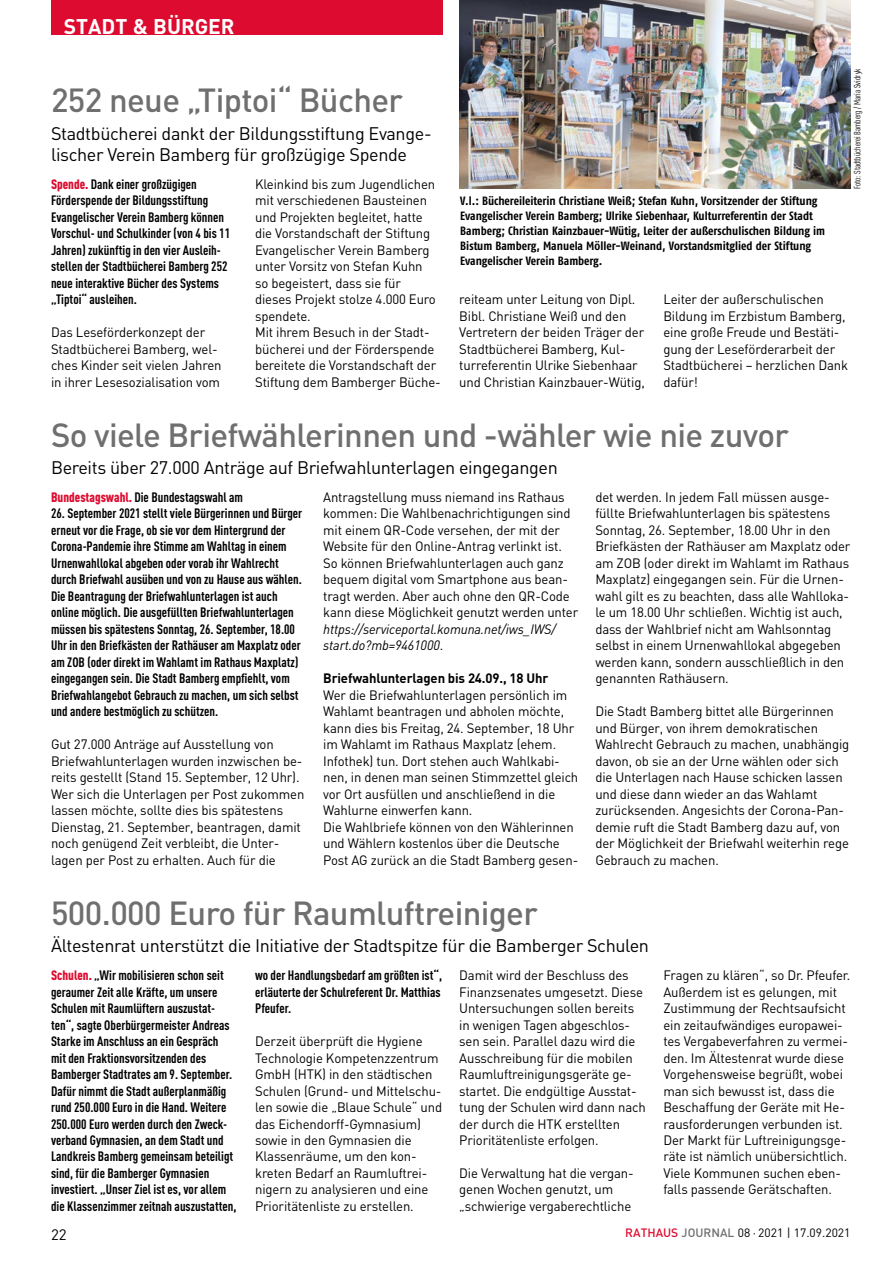
<style>
.page{position:relative;width:893px;height:1263px;background:#fff}
.page>*{position:absolute;margin:0;border:0;box-sizing:border-box;transform-origin:0 0}
.t1{font:500 33px "DIN";letter-spacing:-.02em;color:#706f6f}
.t2{font:700 21px "DIN";color:#fff}
.t3{font:18px/21px "DIN";letter-spacing:-.02em;color:#000}
.t4{font:15px "DIN";color:#000}
.t5{font:13.5px/16.5px "DIN";letter-spacing:-.01em;color:#000}
.t6{font:700 13.5px/16.5px "DIN Cond";color:#000}
.t7{font:700 13.5px "DIN";letter-spacing:-.01em;color:#000}
.t8{font:700 12px/15px "Fago Co";color:#000}
.t9{font:12px "DIN";color:#000}
.t10{font:9px "DIN Cond";color:#000}
.s1{font-weight:900;color:#dd0b2f}
.s2{font-style:italic}
.s3{font-weight:500;color:#dd0b2f}
.s4{font-weight:500;color:#706f6f}
</style>
<div class="page">
<div style="left:51px;top:0;width:391px;height:34px;background:#dd0b2f"></div>
<img style="left:459px;top:0;width:391px;height:189px">
<h2 class="t2" style="left:64px;top:12px;width:172px">STADT &amp; BÜRGER</h2>
<p class="t10" style="left:852px;top:189px;width:122px;rotate:-90deg">Foto: Stadtbücherei Bamberg / Maria Svidryk</p>
<h3 class="t1" style="left:51px;top:79px;width:353px">252 neue „Tiptoi“ Bücher</h3>
<p class="t3" style="left:51px;top:122px;width:382px">Stadtbücherei dankt der Bildungsstiftung Evange&shy;lischer Verein Bamberg für großzügige Spende</p>
<p class="t6" style="left:51px;top:175px;width:181px"><span class="s1">Spende.</span> Dank einer großzügigen Förderspende der Bildungsstiftung Evangelischer Verein Bamberg können Vorschul- und Schulkinder (von 4 bis 11<br>Jahren) zukünftig in den vier Ausleih&shy;stellen der Stadtbücherei Bamberg 252 neue interaktive Bücher des Systems „Tiptoi“ ausleihen.</p>
<p class="t5" style="left:51px;top:324px;width:172px">Das Leseförderkonzept der<br>Stadtbücherei Bamberg, wel&shy;ches Kinder seit vielen Jahren in ihrer Lesesozialisation vom</p>
<p class="t5" style="left:255px;top:175px;width:182px">Kleinkind bis zum Jugendlichen mit verschiedenen Bausteinen und Projekten begleitet, hatte die Vorstandschaft der Stiftung<br>Evangelischer Verein Bamberg unter Vorsitz von Stefan Kuhn so begeistert, dass sie für dieses Projekt stolze 4.000 Euro spendete.</p>
<p class="t5" style="left:255px;top:324px;width:187px">Mit ihrem Besuch in der Stadt&shy;bücherei und der Förderspende bereitete die Vorstandschaft der<br>Stiftung dem Bamberger Büche-</p>
<p class="t8" style="left:460px;top:193px;width:366px">V.l.: Büchereileiterin Christiane Weiß; Stefan Kuhn, Vorsitzender der Stiftung Evangelischer Verein Bamberg; Ulrike Siebenhaar, Kulturreferentin der Stadt Bamberg; Christian Kainzbauer-Wütig, Leiter der außerschulischen Bildung im Bistum Bamberg, Manuela Möller-Weinand, Vorstandsmitglied der Stiftung Evangelischer Verein Bamberg.</p>
<p class="t5" style="left:459px;top:291px;width:187px">reiteam unter Leitung von Dipl.<br>Bibl. Christiane Weiß und den<br>Vertretern der beiden Träger der<br>Stadtbücherei Bamberg, Kul&shy;turreferentin Ulrike Siebenhaar und Christian Kainzbauer-Wütig,</p>
<p class="t5" style="left:663px;top:291px;width:186px">Leiter der außerschulischen<br>Bildung im Erzbistum Bamberg, eine große Freude und Bestäti&shy;gung der Leseförderarbeit der<br>Stadtbücherei – herzlichen Dank dafür!</p>
<h3 class="t1" style="left:51px;top:414px;width:739px">So viele Briefwählerinnen und -wähler wie nie zuvor</h3>
<p class="t3" style="left:51px;top:457px;width:508px">Bereits über 27.000 Anträge auf Briefwahlunterlagen eingegangen</p>
<p class="t6" style="left:51px;top:488px;width:193px"><span class="s1">Bundestagswahl.</span> Die Bundestagswahl am</p>
<p class="t6" style="left:51px;top:505px;width:253px">26. September 2021 stellt viele Bürgerinnen und Bürger erneut vor die Frage, ob sie vor dem Hintergrund der Corona-Pandemie ihre Stimme am Wahltag in einem Urnenwahllokal abgeben oder vorab ihr Wahlrecht durch Briefwahl ausüben und von zu Hause aus wählen.<br>Die Beantragung der Briefwahlunterlagen ist auch online möglich. Die ausgefüllten Briefwahlunterlagen müssen bis spätestens Sonntag, 26. September, 18.00<br>Uhr in den Briefkästen der Rathäuser am Maxplatz oder am ZOB (oder direkt im Wahlamt im Rathaus Maxplatz) eingegangen sein. Die Stadt Bamberg empfiehlt, vom Briefwahlangebot Gebrauch zu machen, um sich selbst und andere bestmöglich zu schützen.</p>
<p class="t5" style="left:51px;top:736px;width:255px">Gut 27.000 Anträge auf Ausstellung von Briefwahlunterlagen wurden inzwischen be&shy;reits gestellt (Stand 15. September, 12 Uhr).<br>Wer sich die Unterlagen per Post zukommen lassen möchte, sollte dies bis spätestens Dienstag, 21. September, beantragen, damit noch genügend Zeit verbleibt, die Unter&shy;lagen per Post zu erhalten. Auch für die</p>
<p class="t5" style="left:323px;top:489px;width:257px">Antragstellung muss niemand ins Rathaus kommen: Die Wahlbenachrichtigungen sind mit einem QR-Code versehen, der mit der Website für den Online-Antrag verlinkt ist.<br>So können Briefwahlunterlagen auch ganz bequem digital vom Smartphone aus bean&shy;tragt werden. Aber auch ohne den QR-Code kann diese Möglichkeit genutzt werden unter <span class="s2">https://serviceportal.komuna.net/iws_IWS/ start.do?mb=9461000</span>.</p>
<p class="t7" style="left:323px;top:669px;width:227px">Briefwahlunterlagen bis 24.09., 18 Uhr</p>
<p class="t5" style="left:323px;top:686px;width:257px">Wer die Briefwahlunterlagen persönlich im Wahlamt beantragen und abholen möchte, kann dies bis Freitag, 24. September, 18 Uhr im Wahlamt im Rathaus Maxplatz (ehem.<br>Infothek) tun. Dort stehen auch Wahlkabi&shy;nen, in denen man seinen Stimmzettel gleich vor Ort ausfüllen und anschließend in die Wahlurne einwerfen kann.</p>
<p class="t5" style="left:323px;top:818px;width:257px">Die Wahlbriefe können von den Wählerinnen und Wählern kostenlos über die Deutsche<br>Post AG zurück an die Stadt Bamberg gesen-</p>
<p class="t5" style="left:595px;top:489px;width:257px">det werden. In jedem Fall müssen ausge&shy;füllte Briefwahlunterlagen bis spätestens Sonntag, 26. September, 18.00 Uhr in den Briefkästen der Rathäuser am Maxplatz oder am ZOB (oder direkt im Wahlamt im Rathaus Maxplatz) eingegangen sein. Für die Urnen&shy;wahl gilt es zu beachten, dass alle Wahlloka&shy;le um 18.00 Uhr schließen. Wichtig ist auch, dass der Wahlbrief nicht am Wahlsonntag selbst in einem Urnenwahllokal abgegeben werden kann, sondern ausschließlich in den genannten Rathäusern.</p>
<p class="t5" style="left:595px;top:703px;width:256px">Die Stadt Bamberg bittet alle Bürgerinnen und Bürger, von ihrem demokratischen Wahlrecht Gebrauch zu machen, unabhängig davon, ob sie an der Urne wählen oder sich die Unterlagen nach Hause schicken lassen und diese dann wieder an das Wahlamt zurücksenden. Angesichts der Corona-Pan&shy;demie ruft die Stadt Bamberg dazu auf, von der Möglichkeit der Briefwahl weiterhin rege Gebrauch zu machen.</p>
<h3 class="t1" style="left:51px;top:892px;width:488px">500.000 Euro für Raumluftreiniger</h3>
<p class="t3" style="left:51px;top:935px;width:599px">Ältestenrat unterstützt die Initiative der Stadtspitze für die Bamberger Schulen</p>
<p class="t6" style="left:51px;top:967px;width:187px"><span class="s1">Schulen.</span> „Wir mobilisieren schon seit geraumer Zeit alle Kräfte, um unsere Schulen mit Raumlüftern auszustat&shy;ten“, sagte Oberbürgermeister Andreas Starke im Anschluss an ein Gespräch mit den Fraktionsvorsitzenden des Bamberger Stadtrates am 9. September.<br>Dafür nimmt die Stadt außerplanmäßig rund 250.000 Euro in die Hand. Weitere 250.000 Euro werden durch den Zweck&shy;verband Gymnasien, an dem Stadt und Landkreis Bamberg gemeinsam beteiligt sind, für die Bamberger Gymnasien investiert. „Unser Ziel ist es, vor allem die Klassenzimmer zeitnah auszustatten,</p>
<p class="t6" style="left:255px;top:967px;width:188px;text-align:justify">wo der Handlungsbedarf am größten ist“, erläuterte der Schulreferent Dr. Matthias Pfeufer.</p>
<p class="t5" style="left:255px;top:1033px;width:188px">Derzeit überprüft die Hygiene<br>Technologie Kompetenzzentrum<br>GmbH (HTK) in den städtischen<br>Schulen (Grund- und Mittelschu&shy;len sowie die „Blaue Schule“ und das Eichendorff-Gymnasium) sowie in den Gymnasien die<br>Klassenräume, um den kon&shy;kreten Bedarf an Raumluftrei&shy;nigern zu analysieren und eine<br>Prioritätenliste zu erstellen.</p>
<p class="t5" style="left:459px;top:967px;width:188px">Damit wird der Beschluss des<br>Finanzsenates umgesetzt. Diese<br>Untersuchungen sollen bereits in wenigen Tagen abgeschlos&shy;sen sein. Parallel dazu wird die<br>Ausschreibung für die mobilen<br>Raumluftreinigungsgeräte ge&shy;startet. Die endgültige Ausstat&shy;tung der Schulen wird dann nach der durch die HTK erstellten<br>Prioritätenliste erfolgen.</p>
<p class="t5" style="left:459px;top:1164px;width:176px">Die Verwaltung hat die vergan&shy;genen Wochen genutzt, um „schwierige vergaberechtliche</p>
<p class="t5" style="left:663px;top:967px;width:188px">Fragen zu klären“, so Dr. Pfeufer.<br>Außerdem ist es gelungen, mit<br>Zustimmung der Rechtsaufsicht ein zeitaufwändiges europawei&shy;tes Vergabeverfahren zu vermei&shy;den. Im Ältestenrat wurde diese<br>Vorgehensweise begrüßt, wobei man sich bewusst ist, dass die<br>Beschaffung der Geräte mit He&shy;rausforderungen verbunden ist.<br>Der Markt für Luftreinigungsge&shy;räte ist nämlich unübersichtlich.<br>Viele Kommunen suchen eben&shy;falls passende Gerätschaften.</p>
<p class="t4" style="left:51px;top:1225px;width:17px">22</p>
<p class="t9" style="left:625px;top:1225px;width:227px"><span class="s3">RATHAUS</span> <span class="s4">JOURNAL</span> 08 · 2021 | 17.09.2021</p>
</div>
